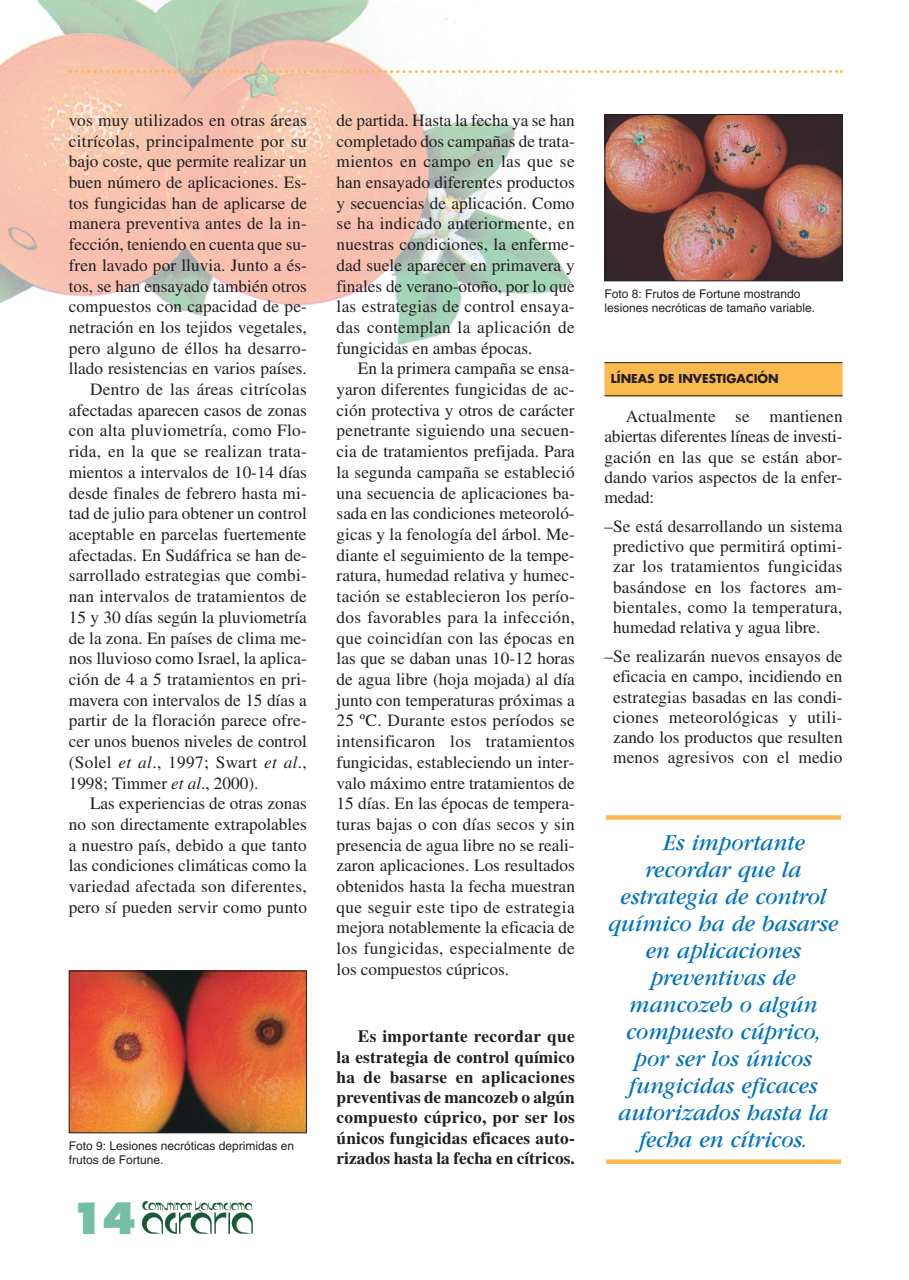
<style>
.page{position:relative;width:909px;height:1280px;background:#fff}
.page>*{position:absolute;margin:0;border:0;box-sizing:border-box;transform-origin:0 0}
.t1{font:800 42px "Futura";color:#74bda7}
.t2{font:italic 24px "Garamond";color:#0072bc;scale:.95 1}
.t3{font:17.25px/20.7px "Times";letter-spacing:.005em;color:#231f20;text-align:justify}
.t4{font:700 17.25px/20.2px "Times";color:#231f20;text-align:justify}
.t5{font:12px/13.5px "Helvetica";color:#231f20}
.t6{font:700 12px "Futura";color:#231f20}
.s1{font-style:italic}
</style>
<div class="page">
<img style="left:0;top:0;width:575px;height:345px">
<div style="left:604px;top:362px;width:239px;height:34px;background:#fcb94e"></div>
<hr style="left:604px;top:362px;width:239px;height:1px;background:#231f20">
<hr style="left:604px;top:395px;width:239px;height:1px;background:#231f20">
<img style="left:143px;top:1201px;width:110px;height:32px">
<svg style="left:69px;top:70px;width:774px;height:3px"></svg>
<svg style="left:606px;top:815px;width:235px;height:4px"></svg>
<svg style="left:606px;top:1159px;width:235px;height:4px"></svg>
<img style="left:71px;top:972px;width:234px;height:159px">
<div style="left:69px;top:970px;width:238px;height:163px;border:1px solid #231f20"></div>
<img style="left:606px;top:116px;width:235px;height:163px">
<div style="left:604px;top:114px;width:239px;height:167px;border:1px solid #231f20"></div>
<p class="t3" style="left:69px;top:111px;width:240px">vos muy utilizados en otras áreas</p>
<p class="t3" style="left:69px;top:132px;width:240px">citrícolas, principalmente por su</p>
<p class="t3" style="left:69px;top:153px;width:240px">bajo coste, que permite realizar un</p>
<p class="t3" style="left:69px;top:173px;width:240px">buen número de aplicaciones. Es-</p>
<p class="t3" style="left:69px;top:194px;width:240px">tos fungicidas han de aplicarse de</p>
<p class="t3" style="left:69px;top:215px;width:240px">manera preventiva antes de la in-</p>
<p class="t3" style="left:69px;top:236px;width:240px">fección, teniendo en cuenta que su-</p>
<p class="t3" style="left:69px;top:256px;width:240px">fren lavado por lluvia. Junto a és-</p>
<p class="t3" style="left:69px;top:277px;width:240px">tos, se han ensayado también otros</p>
<p class="t3" style="left:69px;top:298px;width:240px">compuestos con capacidad de pe-</p>
<p class="t3" style="left:69px;top:318px;width:240px">netración en los tejidos vegetales,</p>
<p class="t3" style="left:69px;top:339px;width:240px">pero alguno de éllos ha desarro-</p>
<p class="t3" style="left:69px;top:360px;width:240px">llado resistencias en varios países.</p>
<p class="t3" style="left:90px;top:380px;width:218px">Dentro de las áreas citrícolas</p>
<p class="t3" style="left:69px;top:401px;width:240px">afectadas aparecen casos de zonas</p>
<p class="t3" style="left:69px;top:422px;width:240px">con alta pluviometría, como Flo-</p>
<p class="t3" style="left:69px;top:443px;width:240px">rida, en la que se realizan trata-</p>
<p class="t3" style="left:69px;top:463px;width:240px">mientos a intervalos de 10-14 días</p>
<p class="t3" style="left:69px;top:484px;width:240px">desde finales de febrero hasta mi-</p>
<p class="t3" style="left:69px;top:505px;width:240px">tad de julio para obtener un control</p>
<p class="t3" style="left:69px;top:525px;width:239px">aceptable en parcelas fuertemente</p>
<p class="t3" style="left:69px;top:546px;width:240px">afectadas. En Sudáfrica se han de-</p>
<p class="t3" style="left:69px;top:567px;width:240px">sarrollado estrategias que combi-</p>
<p class="t3" style="left:69px;top:587px;width:240px">nan intervalos de tratamientos de</p>
<p class="t3" style="left:69px;top:608px;width:240px">15 y 30 días según la pluviometría</p>
<p class="t3" style="left:69px;top:629px;width:240px">de la zona. En países de clima me-</p>
<p class="t3" style="left:69px;top:650px;width:240px">nos lluvioso como Israel, la aplica-</p>
<p class="t3" style="left:69px;top:670px;width:240px">ción de 4 a 5 tratamientos en pri-</p>
<p class="t3" style="left:69px;top:691px;width:240px">mavera con intervalos de 15 días a</p>
<p class="t3" style="left:69px;top:712px;width:240px">partir de la floración parece ofre-</p>
<p class="t3" style="left:69px;top:732px;width:240px">cer unos buenos niveles de control</p>
<p class="t3" style="left:69px;top:753px;width:240px">(Solel <span class="s1">et al</span>., 1997; Swart <span class="s1">et al</span>.,</p>
<p class="t3" style="left:69px;top:774px;width:191px">1998; Timmer <span class="s1">et al</span>., 2000).</p>
<p class="t3" style="left:90px;top:794px;width:218px">Las experiencias de otras zonas</p>
<p class="t3" style="left:69px;top:815px;width:240px">no son directamente extrapolables</p>
<p class="t3" style="left:69px;top:836px;width:239px">a nuestro país, debido a que tanto</p>
<p class="t3" style="left:69px;top:857px;width:240px">las condiciones climáticas como la</p>
<p class="t3" style="left:69px;top:877px;width:240px">variedad afectada son diferentes,</p>
<p class="t3" style="left:69px;top:898px;width:240px">pero sí pueden servir como punto</p>
<p class="t3" style="left:337px;top:111px;width:240px">de partida. Hasta la fecha ya se han completado dos campañas de trata&shy;mientos en campo en las que se han ensayado diferentes productos y secuencias de aplicación. Como se ha indicado anteriormente, en nuestras condiciones, la enferme&shy;dad suele aparecer en primavera y finales de verano-otoño, por lo que las estrategias de control ensaya&shy;das contemplan la aplicación de fungicidas en ambas épocas.</p>
<p class="t3" style="left:337px;top:360px;width:240px;text-indent:21px">En la primera campaña se ensa&shy;yaron diferentes fungicidas de ac&shy;ción protectiva y otros de carácter penetrante siguiendo una secuen&shy;cia de tratamientos prefijada. Para la segunda campaña se estableció una secuencia de aplicaciones ba&shy;sada en las condiciones meteoroló&shy;gicas y la fenología del árbol. Me&shy;diante el seguimiento de la tempe&shy;ratura, humedad relativa y humec&shy;tación se establecieron los perío&shy;dos favorables para la infección, que coincidían con las épocas en las que se daban unas 10-12 horas de agua libre (hoja mojada) al día junto con temperaturas próximas a 25 ºC. Durante estos períodos se intensificaron los tratamientos fungicidas, estableciendo un inter&shy;valo máximo entre tratamientos de 15 días. En las épocas de tempera&shy;turas bajas o con días secos y sin presencia de agua libre no se reali&shy;zaron aplicaciones. Los resultados obtenidos hasta la fecha muestran que seguir este tipo de estrategia mejora notablemente la eficacia de los fungicidas, especialmente de los compuestos cúpricos.</p>
<p class="t5" style="left:604px;top:288px;width:212px">Foto 8: Frutos de Fortune mostrando lesiones necróticas de tamaño variable.</p>
<p class="t6" style="left:611px;top:373px;width:169px">LÍNEAS DE INVESTIGACIÓN</p>
<p class="t3" style="left:604px;top:408px;width:240px;line-height:20.2px;text-indent:21px">Actualmente se mantienen abiertas diferentes líneas de investi&shy;gación en las que se están abor&shy;dando varios aspectos de la enfer&shy;medad:</p>
<p class="t3" style="left:613px;top:517px;width:231px;line-height:20.2px;text-indent:-9px">–Se está desarrollando un sistema predictivo que permitirá optimi&shy;zar los tratamientos fungicidas basándose en los factores am&shy;bientales, como la temperatura, humedad relativa y agua libre.</p>
<p class="t3" style="left:604px;top:647px;width:240px;line-height:20.2px;text-align:center">–Se realizarán nuevos ensayos de eficacia en campo, incidiendo en estrategias basadas en las condi&shy;ciones meteorológicas y utili&shy;zando los productos que resulten menos agresivos con el medio</p>
<h2 class="t2" style="left:663px;top:834px;width:151px">Es importante</h2>
<h2 class="t2" style="left:646px;top:861px;width:166px">recordar que la</h2>
<h2 class="t2" style="left:621px;top:888px;width:218px">estrategia de control</h2>
<h2 class="t2" style="left:608px;top:915px;width:244px">químico ha de basarse</h2>
<h2 class="t2" style="left:646px;top:942px;width:165px">en aplicaciones</h2>
<h2 class="t2" style="left:651px;top:969px;width:154px">preventivas de</h2>
<h2 class="t2" style="left:630px;top:996px;width:200px">mancozeb o algún</h2>
<h2 class="t2" style="left:627px;top:1023px;width:206px">compuesto cúprico,</h2>
<h2 class="t2" style="left:635px;top:1050px;width:188px">por ser los únicos</h2>
<h2 class="t2" style="left:629px;top:1077px;width:200px">fungicidas eficaces</h2>
<h2 class="t2" style="left:619px;top:1104px;width:223px">autorizados hasta la</h2>
<p class="t4" style="left:337px;top:1028px;width:240px;text-indent:21px">Es importante recordar que la estrategia de control químico ha de basarse en aplicaciones preventivas de mancozeb o algún compuesto cúprico, por ser los únicos fungicidas eficaces auto&shy;rizados hasta la fecha en cítricos.</p>
<p class="t5" style="left:69px;top:1140px;width:227px">Foto 9: Lesiones necróticas deprimidas en</p>
<h2 class="t2" style="left:639px;top:1131px;width:178px">fecha en cítricos.</h2>
<p class="t5" style="left:69px;top:1153px;width:96px">frutos de Fortune.</p>
<h1 class="t1" style="left:70px;top:1199px;width:68px">14</h1>
</div>
